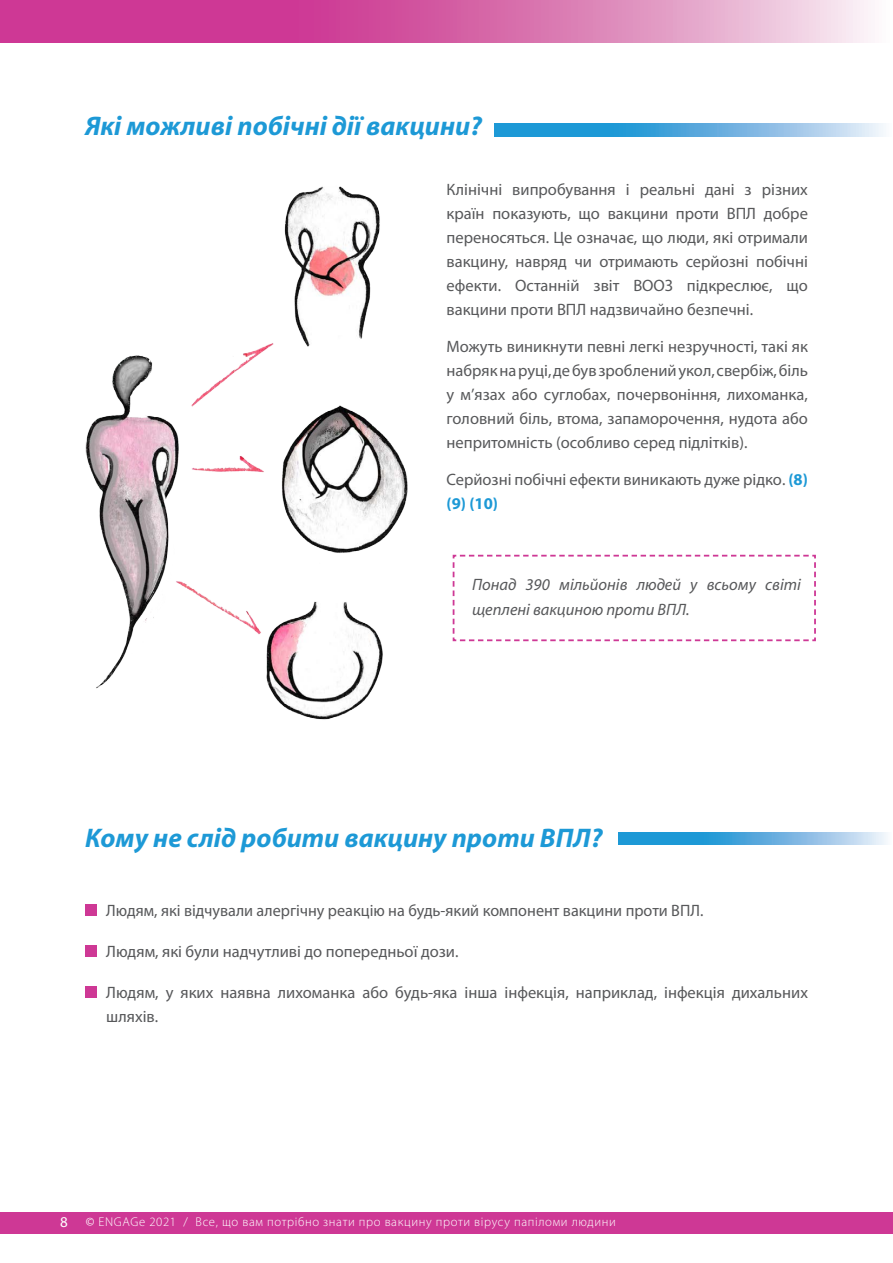
<style>
.page{position:relative;width:893px;height:1263px;background:#fff}
.page>*{position:absolute;margin:0;border:0;box-sizing:border-box;transform-origin:0 0}
.t1{font:italic 700 27px "Myriad Pro";color:#1d99d6}
.t2{font:16.5px/24px "Myriad Pro";color:#57585a;text-align:justify}
.t3{font:italic 16.5px/25.5px "Myriad Pro";color:#57585a}
.t4{font:300 12.75px "Myriad Pro";letter-spacing:.05em;color:#fff}
.s1{font-weight:700;color:#1d99d6}
.s2{font-weight:400;font-size:15px}
.s3{font-weight:400}
</style>
<div class="page">
<svg style="left:0;top:0;width:871px;height:43px;background:#d86dae"></svg>
<div style="left:0;top:1212px;width:893px;height:21px;background:#ce3895"></div>
<svg style="left:495px;top:123px;width:389px;height:13px;background:#61b1e0"></svg>
<img style="left:85px;top:186px;width:323px;height:534px">
<svg style="left:618px;top:832px;width:269px;height:13px;background:#61b1e0"></svg>
<div style="left:85px;top:905px;width:11px;height:11px;background:#ce3895"></div>
<div style="left:85px;top:946px;width:11px;height:11px;background:#ce3895"></div>
<div style="left:85px;top:987px;width:11px;height:11px;background:#ce3895"></div>
<svg style="left:452px;top:554px;width:364px;height:88px"></svg>
<h1 class="t1" style="left:85px;top:108px;width:398px">Які можливі побічні дії вакцини?</h1>
<p class="t2" style="left:446px;top:177px;width:363px">Клінічні випробування і реальні дані з різних країн показують, що вакцини проти ВПЛ добре переносяться. Це означає, що люди, які отримали вакцину, навряд чи отримають серйозні побічні ефекти. Останній звіт ВООЗ підкреслює, що вакцини проти ВПЛ надзвичайно безпечні.</p>
<p class="t2" style="left:446px;top:334px;width:363px">Можуть виникнути певні легкі незручності, такі як набряк на руці, де був зроблений укол, свербіж, біль у м’язах або суглобах, почервоніння, лихоманка, головний біль, втома, запаморочення, нудота або непритомність (особливо серед підлітків).</p>
<p class="t2" style="left:446px;top:467px;width:363px">Серйозні побічні ефекти виникають дуже рідко. <span class="s1">(8) (9) (10)</span></p>
<p class="t3" style="left:472px;top:571px;width:330px">Понад 390 мільйонів людей у всьому світі щеплені вакциною проти ВПЛ.</p>
<h1 class="t1" style="left:85px;top:821px;width:519px">Кому не слід робити вакцину проти ВПЛ?</h1>
<p class="t2" style="left:106px;top:898px;width:599px">Людям, які відчували алергічну реакцію на будь-який компонент вакцини проти ВПЛ.</p>
<p class="t2" style="left:106px;top:939px;width:354px">Людям, які були надчутливі до попередньої дози.</p>
<p class="t2" style="left:106px;top:980px;width:703px">Людям, у яких наявна лихоманка або будь-яка інша інфекція, наприклад, інфекція дихальних шляхів.</p>
<p class="t4" style="left:60px;top:1214px;width:557px"><span class="s2">8</span> <span class="s3">©</span> ENGAGe 2021 / Все, що вам потрібно знати про вакцину проти вірусу папіломи людини</p>
</div>
